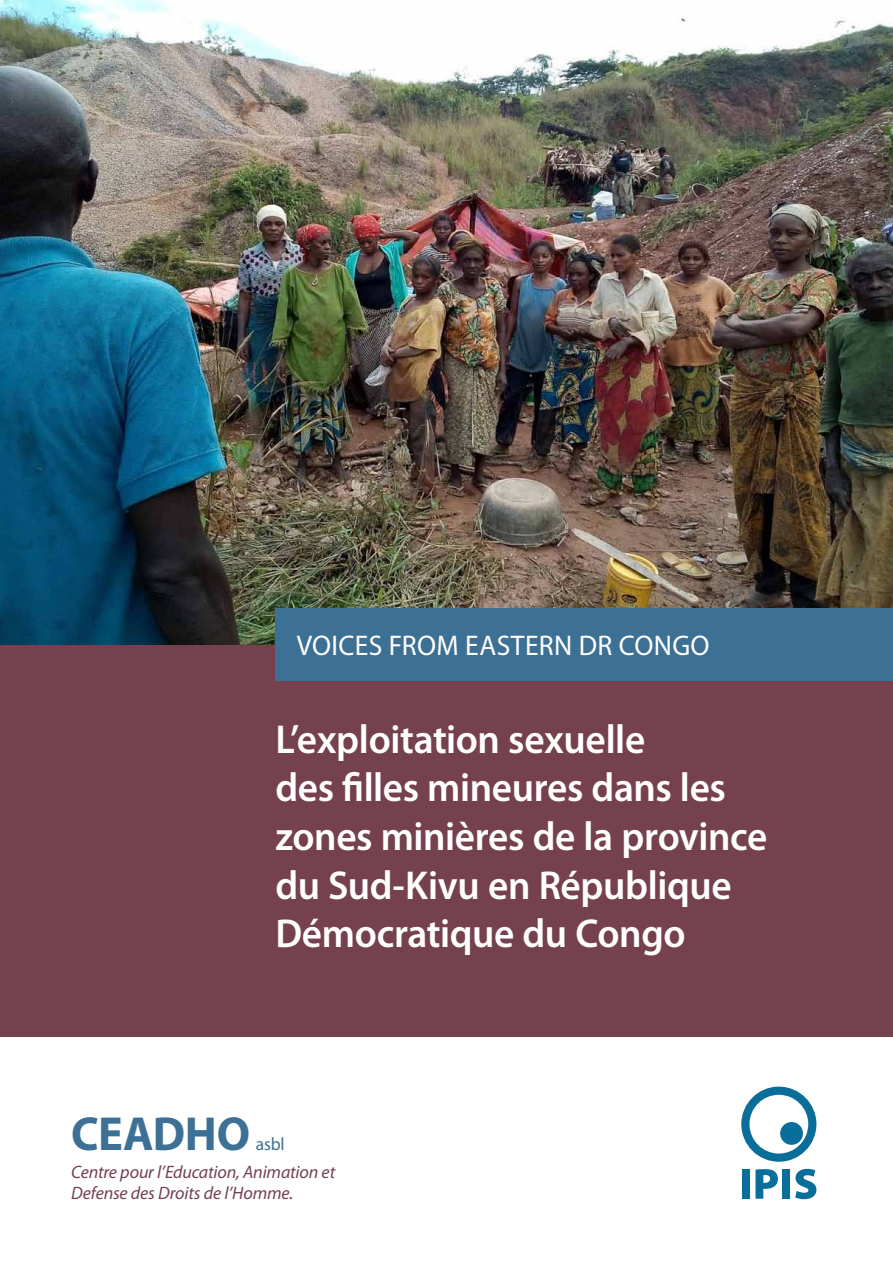
<style>
.page{position:relative;width:893px;height:1263px;background:#fff}
.page>*{position:absolute;margin:0;border:0;box-sizing:border-box;transform-origin:0 0}
.t1{font:700 48px "Myriad Pro";letter-spacing:-.005em;color:#3c7094}
.t2{font:600 40.5px/48.6px "Myriad Pro";letter-spacing:-.01em;color:#fff}
.t3{font:28.5px "Myriad Pro";letter-spacing:.015em;color:#fff}
.t4{font:italic 18px/21px "Myriad Pro";letter-spacing:-.01em;color:#75414e}
.t5{font:18px "Myriad Pro";color:#3c7094}
</style>
<div class="page">
<div style="left:0;top:0;width:893px;height:1036px;background:#75414e"></div>
<img style="left:0;top:0;width:893px;height:644px">
<div style="left:742px;top:1169px;width:7px;height:30px;background:#096f9a"></div>
<svg style="left:755px;top:1169px;width:23px;height:30px"></svg>
<div style="left:782px;top:1169px;width:8px;height:30px;background:#096f9a"></div>
<svg style="left:795px;top:1169px;width:21px;height:30px"></svg>
<svg style="left:741px;top:1086px;width:75px;height:76px"></svg>
<div style="left:275px;top:608px;width:618px;height:72px;background:#3c7094"></div>
<p class="t3" style="left:297px;top:630px;width:414px">VOICES FROM EASTERN DR CONGO</p>
<p class="t2" style="left:275px;top:715px;width:494px">L’exploitation sexuelle<br>des filles mineures dans les zones minières de la province du Sud-Kivu en République<br>Démocratique du Congo</p>
<p class="t1" style="left:71px;top:1106px;width:180px">CEADHO</p>
<p class="t5" style="left:256px;top:1134px;width:30px">ASBL</p>
<p class="t4" style="left:71px;top:1162px;width:266px">Centre pour l’Education, Animation et<br>Defense des Droits de l’Homme.</p>
</div>
